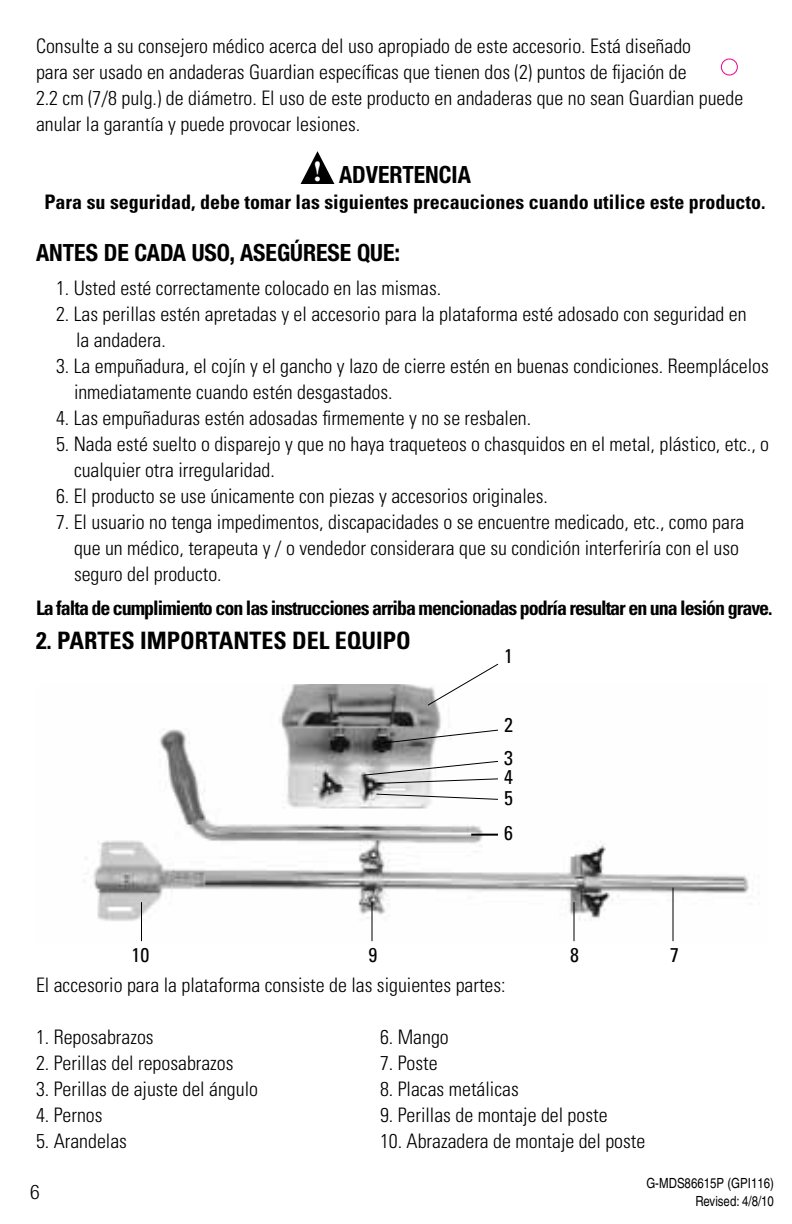
<style>
.page{position:relative;width:792px;height:1224px;background:#fff}
.page>*{position:absolute;margin:0;border:0;box-sizing:border-box;transform-origin:0 0}
.t1{font:700 28.6px "Times";color:#fff}
.t2{font:700 condensed 24px "Univers";letter-spacing:.11em;color:#000}
.t3{font:700 condensed 23.8px "Helvetica Neue LT Std";color:#000}
.t4{font:300 condensed 20px/26px "Univers";color:#000}
.t5{font:700 condensed 20px "Univers";letter-spacing:-.05em;color:#000}
.t6{font:700 condensed 20px "Univers";color:#000}
.t7{font:condensed 20px/32.2px "Univers";color:#000}
.t8{font:300 condensed 20px "Helvetica Neue LT Std";color:#000}
.t9{font:condensed 14px/18px "Helvetica";color:#000;text-align:right}
</style>
<div class="page">
<div style="left:721px;top:58px;width:17px;height:18px;border:1px solid #ec008c;border-radius:50%"></div>
<img style="left:85px;top:684px;width:664px;height:258px">
<svg style="left:427px;top:663px;width:72px;height:44px"></svg>
<svg style="left:381px;top:729px;width:118px;height:15px"></svg>
<svg style="left:363px;top:760px;width:136px;height:24px"></svg>
<svg style="left:375px;top:793px;width:124px;height:7px"></svg>
<hr style="left:471px;top:834px;width:27px;height:2px;background:#000">
<hr style="left:141px;top:902px;width:1px;height:39px;background:#000">
<hr style="left:372px;top:902px;width:1px;height:39px;background:#000">
<hr style="left:574px;top:902px;width:1px;height:39px;background:#000">
<hr style="left:672px;top:888px;width:2px;height:53px;background:#000">
<svg style="left:301px;top:151px;width:33px;height:33px"></svg>
<p class="t4" style="left:36px;top:33px;width:709px">Consulte a su consejero médico acerca del uso apropiado de este accesorio. Está diseñado<br>para ser usado en andaderas Guardian específicas que tienen dos (2) puntos de fijación de<br>2.2 cm (7/8 pulg.) de diámetro. El uso de este producto en andaderas que no sean Guardian puede anular la garantía y puede provocar lesiones.</p>
<p class="t3" style="left:339px;top:160px;width:133px">ADVERTENCIA</p>
<p class="t6" style="left:44px;top:190px;width:723px">Para su seguridad, debe tomar las siguientes precauciones cuando utilice este producto.</p>
<p class="t3" style="left:36px;top:238px;width:366px">ANTES DE CADA USO, ASEGÚRESE QUE:</p>
<p class="t4" style="left:56px;top:275px;width:387px">1. Usted esté correctamente colocado en las mismas.</p>
<p class="t4" style="left:76px;top:301px;width:672px;text-indent:-20px">2. Las perillas estén apretadas y el accesorio para la plataforma esté adosado con seguridad en la andadera.</p>
<p class="t4" style="left:74px;top:353px;width:696px;text-indent:-18px">3. La empuñadura, el cojín y el gancho y lazo de cierre estén en buenas condiciones. Reemplácelos inmediatamente cuando estén desgastados.</p>
<p class="t4" style="left:56px;top:405px;width:477px">4. Las empuñaduras estén adosadas firmemente y no se resbalen.</p>
<p class="t4" style="left:74px;top:431px;width:697px;text-indent:-18px">5. Nada esté suelto o disparejo y que no haya traqueteos o chasquidos en el metal, plástico, etc., o cualquier otra irregularidad.</p>
<p class="t4" style="left:56px;top:483px;width:493px">6. El producto se use únicamente con piezas y accesorios originales.</p>
<p class="t4" style="left:74px;top:509px;width:672px;text-indent:-18px">7. El usuario no tenga impedimentos, discapacidades o se encuentre medicado, etc., como para que un médico, terapeuta y / o vendedor considerara que su condición interferiría con el uso seguro del producto.</p>
<p class="t5" style="left:36px;top:596px;width:738px">La falta de cumplimiento con las instrucciones arriba mencionadas podría resultar en una lesión grave.</p>
<p class="t2" style="left:36px;top:626px;width:376px">2. partes importantes del equipo</p>
<h1 class="t1" style="left:313px;top:154px;width:11px">!</h1>
<p class="t7" style="left:504px;top:640px;width:10px">1</p>
<p class="t7" style="left:504px;top:709px;width:10px">2<br>3</p>
<p class="t7" style="left:504px;top:766px;width:10px;line-height:20.8px">4<br>5</p>
<p class="t7" style="left:504px;top:816px;width:10px">6</p>
<p class="t7" style="left:132px;top:939px;width:19px">10</p>
<p class="t7" style="left:368px;top:939px;width:10px">9</p>
<p class="t7" style="left:570px;top:939px;width:10px">8</p>
<p class="t7" style="left:670px;top:939px;width:10px">7</p>
<p class="t4" style="left:36px;top:971px;width:471px">El accesorio para la plataforma consiste de las siguientes partes:</p>
<p class="t4" style="left:36px;top:1023px;width:119px">1. Reposabrazos</p>
<p class="t4" style="left:380px;top:1023px;width:70px">6. Mango</p>
<p class="t4" style="left:36px;top:1049px;width:199px">2. Perillas del reposabrazos</p>
<p class="t4" style="left:380px;top:1049px;width:59px">7. Poste</p>
<p class="t4" style="left:36px;top:1075px;width:224px">3. Perillas de ajuste del ángulo</p>
<p class="t4" style="left:380px;top:1075px;width:140px">8. Placas metálicas</p>
<p class="t4" style="left:36px;top:1101px;width:68px">4. Pernos</p>
<p class="t4" style="left:380px;top:1101px;width:229px">9. Perillas de montaje del poste</p>
<p class="t4" style="left:36px;top:1127px;width:93px">5. Arandelas</p>
<p class="t4" style="left:380px;top:1127px;width:267px">10. Abrazadera de montaje del poste</p>
<p class="t8" style="left:30px;top:1180px;width:11px">6</p>
<p class="t9" style="left:646px;top:1174px;width:129px">G-MDS86615P (GPI116)<br>Revised: 4/8/10</p>
</div>
